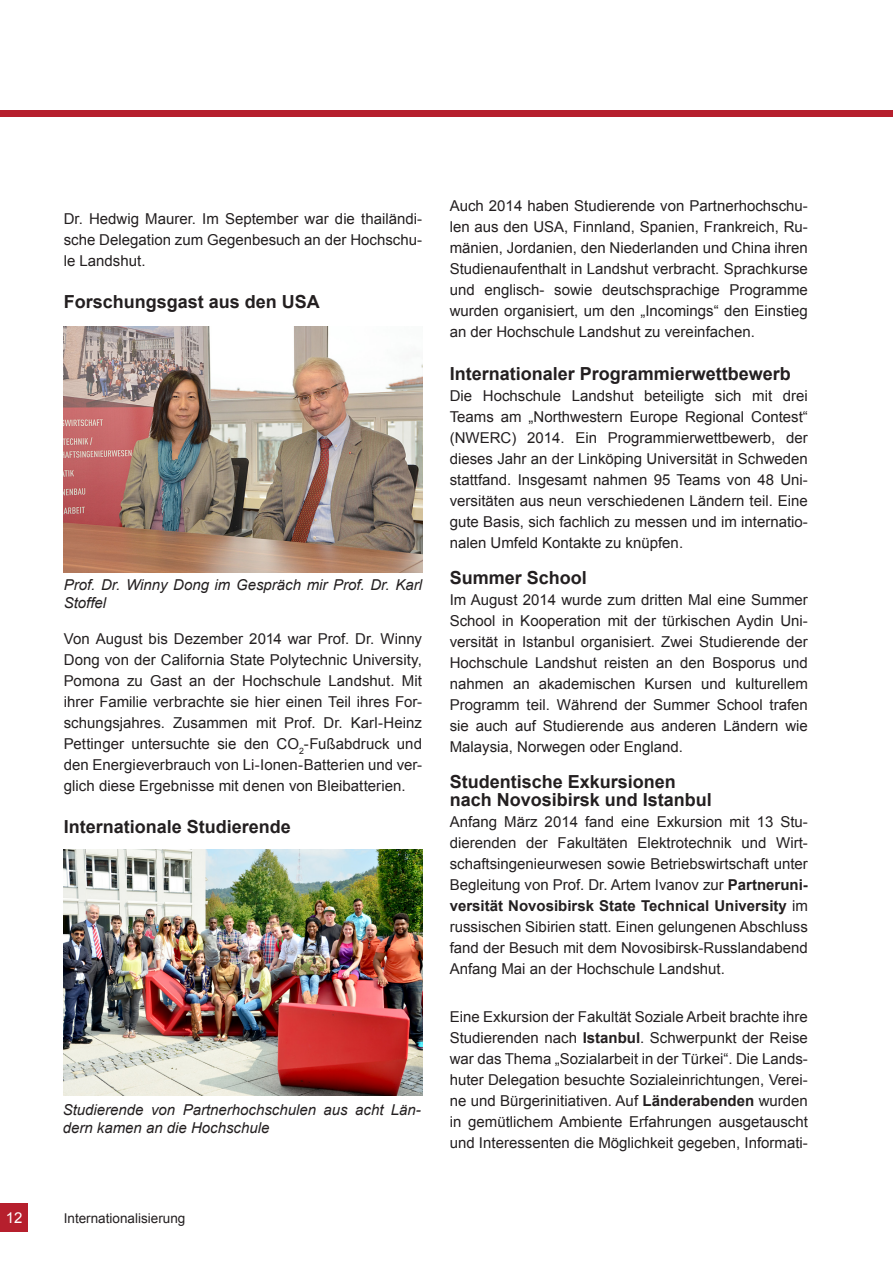
<style>
.page{position:relative;width:893px;height:1263px;background:#fff}
.page>*{position:absolute;margin:0;border:0;box-sizing:border-box;transform-origin:0 0}
.t1{font:700 18px/18px "Arial";color:#231f20}
.t2{font:15px/21px "Arial";color:#231f20;text-align:justify}
.t3{font:italic 15px/18px "Arial";color:#231f20}
.t4{font:15px "Arial";color:#fff}
.t5{font:13.5px "Arial";color:#231f20}
.s1{font-weight:700}
</style>
<div class="page">
<div style="left:0;top:1204px;width:28px;height:28px;background:#b61f2d"></div>
<div style="left:0;top:111px;width:893px;height:6px;background:#b61f2d"></div>
<img style="left:64px;top:849px;width:358px;height:247px">
<img style="left:64px;top:326px;width:358px;height:247px">
<p class="t4" style="left:6px;top:1208px;width:18px">12</p>
<p class="t2" style="left:64px;top:208px;width:360px">Dr. Hedwig Maurer. Im September war die thailändi&shy;sche Delegation zum Gegenbesuch an der Hochschu&shy;le Landshut.</p>
<p class="t1" style="left:64px;top:293px;width:232px">Forschungsgast aus den USA</p>
<p class="t3" style="left:64px;top:575px;width:360px">Prof. Dr. Winny Dong im Gespräch mir Prof. Dr. Karl<br>Stoffel</p>
<p class="t2" style="left:64px;top:628px;width:360px">Von August bis Dezember 2014 war Prof. Dr. Winny Dong von der California State Polytechnic University, Pomona zu Gast an der Hochschule Landshut. Mit ihrer Familie verbrachte sie hier einen Teil ihres For&shy;schungsjahres. Zusammen mit Prof. Dr. Karl-Heinz Pettinger untersuchte sie den CO<sub>2</sub>-Fußabdruck und den Energieverbrauch von Li-Ionen-Batterien und ver&shy;glich diese Ergebnisse mit denen von Bleibatterien.</p>
<p class="t1" style="left:64px;top:818px;width:229px">Internationale Studierende</p>
<p class="t3" style="left:63px;top:1101px;width:360px">Studierende von Partnerhochschulen aus acht Län&shy;dern kamen an die Hochschule</p>
<p class="t5" style="left:64px;top:1209px;width:123px">Internationalisierung</p>
<p class="t2" style="left:450px;top:195px;width:360px">Auch 2014 haben Studierende von Partnerhochschu&shy;len aus den USA, Finnland, Spanien, Frankreich, Ru&shy;mänien, Jordanien, den Niederlanden und China ihren Studienaufenthalt in Landshut verbracht. Sprachkurse und englisch- sowie deutschsprachige Programme wurden organisiert, um den „Incomings“ den Einstieg an der Hochschule Landshut zu vereinfachen.</p>
<p class="t1" style="left:450px;top:365px;width:343px">Internationaler Programmierwettbewerb</p>
<p class="t2" style="left:450px;top:385px;width:360px">Die Hochschule Landshut beteiligte sich mit drei Teams am „Northwestern Europe Regional Contest“ (NWERC) 2014. Ein Programmierwettbewerb, der dieses Jahr an der Linköping Universität in Schweden stattfand. Insgesamt nahmen 95 Teams von 48 Uni&shy;versitäten aus neun verschiedenen Ländern teil. Eine gute Basis, sich fachlich zu messen und im internatio&shy;nalen Umfeld Kontakte zu knüpfen.</p>
<p class="t1" style="left:450px;top:569px;width:139px">Summer School</p>
<p class="t2" style="left:450px;top:589px;width:360px">Im August 2014 wurde zum dritten Mal eine Summer School in Kooperation mit der türkischen Aydin Uni&shy;versität in Istanbul organisiert. Zwei Studierende der Hochschule Landshut reisten an den Bosporus und nahmen an akademischen Kursen und kulturellem Programm teil. Während der Summer School trafen sie auch auf Studierende aus anderen Ländern wie Malaysia, Norwegen oder England.</p>
<p class="t1" style="left:450px;top:773px;width:264px">Studentische Exkursionen nach Novosibirsk und Istanbul</p>
<p class="t2" style="left:450px;top:811px;width:360px">Anfang März 2014 fand eine Exkursion mit 13 Stu&shy;dierenden der Fakultäten Elektrotechnik und Wirt&shy;schaftsingenieurwesen sowie Betriebswirtschaft unter Begleitung von Prof. Dr. Artem Ivanov zur <span class="s1">Partneruni&shy;versität Novosibirsk State Technical University</span> im russischen Sibirien statt. Einen gelungenen Abschluss fand der Besuch mit dem Novosibirsk-Russlandabend Anfang Mai an der Hochschule Landshut.</p>
<p class="t2" style="left:450px;top:1006px;width:360px">Eine Exkursion der Fakultät Soziale Arbeit brachte ihre Studierenden nach <span class="s1">Istanbul</span>. Schwerpunkt der Reise war das Thema „Sozialarbeit in der Türkei“. Die Lands&shy;huter Delegation besuchte Sozialeinrichtungen, Verei&shy;ne und Bürgerinitiativen. Auf <span class="s1">Länderabenden</span> wurden in gemütlichem Ambiente Erfahrungen ausgetauscht und Interessenten die Möglichkeit gegeben, Informati-</p>
</div>
